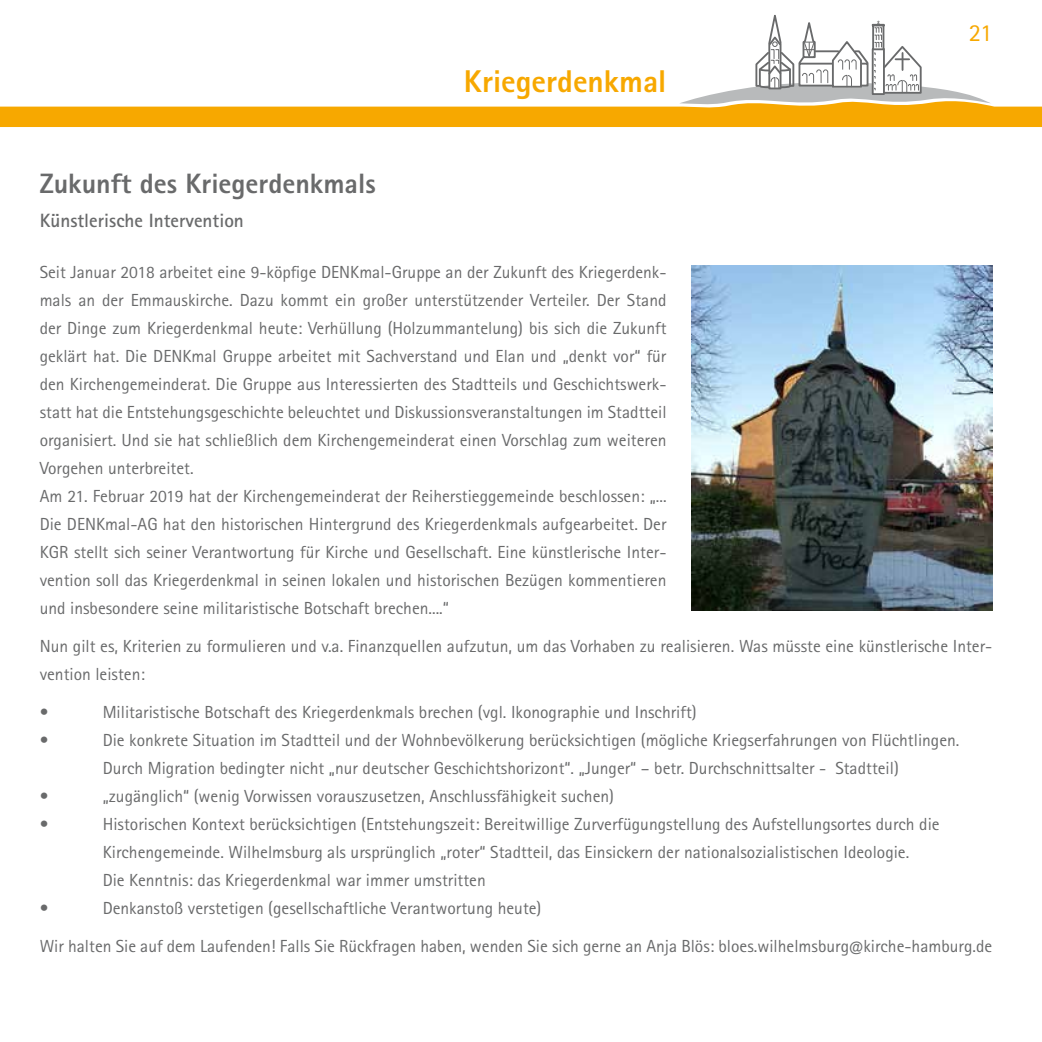
<style>
.page{position:relative;width:1042px;height:1042px;background:#fff}
.page>*{position:absolute;margin:0;border:0;box-sizing:border-box;transform-origin:0 0}
.t1{font:800 31.5px "Rotis Sans Serif Std";color:#f7a800}
.t2{font:800 28px "Rotis Sans Serif Std";color:#696a6b}
.t3{font:24.5px "Rotis Sans Serif Std";color:#f7a800}
.t4{font:700 19.25px "Rotis Sans Serif Std";color:#696a6b}
.t5{font:17.5px/28px "Rotis Sans Serif Std";color:#696a6b}
</style>
<div class="page">
<svg style="left:0;top:15px;width:1042px;height:112px"></svg>
<img style="left:691px;top:265px;width:301px;height:345px">
<h2 class="t2" style="left:40px;top:166px;width:337px">Zukunft des Kriegerdenkmals</h2>
<p class="t4" style="left:40px;top:208px;width:206px">Künstlerische Intervention</p>
<h1 class="t1" style="left:464px;top:61px;width:204px">Kriegerdenkmal</h1>
<h3 class="t3" style="left:969px;top:18px;width:25px">21</h3>
<p class="t5" style="left:40px;top:258px;width:628px">Seit Januar 2018 arbeitet eine 9-köpfige DENKmal-Gruppe an der Zukunft des Kriegerdenk&shy;mals an der Emmauskirche. Dazu kommt ein großer unterstützender Verteiler. Der Stand der Dinge zum Kriegerdenkmal heute: Verhüllung (Holzummantelung) bis sich die Zukunft geklärt hat. Die DENKmal Gruppe arbeitet mit Sachverstand und Elan und „denkt vor“ für den Kirchengemeinderat. Die Gruppe aus Interessierten des Stadtteils und Geschichtswerk&shy;statt hat die Entstehungsgeschichte beleuchtet und Diskussionsveranstaltungen im Stadtteil organisiert. Und sie hat schließlich dem Kirchengemeinderat einen Vorschlag zum weiteren Vorgehen unterbreitet.<br>Am 21. Februar 2019 hat der Kirchengemeinderat der Reiherstieggemeinde beschlossen: „...<br>Die DENKmal-AG hat den historischen Hintergrund des Kriegerdenkmals aufgearbeitet. Der KGR stellt sich seiner Verantwortung für Kirche und Gesellschaft. Eine künstlerische Inter&shy;vention soll das Kriegerdenkmal in seinen lokalen und historischen Bezügen kommentieren und insbesondere seine militaristische Botschaft brechen....“</p>
<p class="t5" style="left:40px;top:632px;width:954px">Nun gilt es, Kriterien zu formulieren und v.a. Finanzquellen aufzutun, um das Vorhaben zu realisieren. Was müsste eine künstlerische Inter&shy;vention leisten:</p>
<p class="t5" style="left:40px;top:698px;width:10px">•</p>
<p class="t5" style="left:103px;top:698px;width:595px">Militaristische Botschaft des Kriegerdenkmals brechen (vgl. Ikonographie und Inschrift)</p>
<p class="t5" style="left:40px;top:726px;width:10px">•</p>
<p class="t5" style="left:103px;top:726px;width:858px">Die konkrete Situation im Stadtteil und der Wohnbevölkerung berücksichtigen (mögliche Kriegserfahrungen von Flüchtlingen.<br>Durch Migration bedingter nicht „nur deutscher Geschichtshorizont“. „Junger“ – betr. Durchschnittsalter - Stadtteil)</p>
<p class="t5" style="left:40px;top:782px;width:10px">•</p>
<p class="t5" style="left:103px;top:782px;width:513px">„zugänglich“ (wenig Vorwissen vorauszusetzen, Anschlussfähigkeit suchen)</p>
<p class="t5" style="left:40px;top:810px;width:10px">•</p>
<p class="t5" style="left:103px;top:810px;width:838px">Historischen Kontext berücksichtigen (Entstehungszeit: Bereitwillige Zurverfügungstellung des Aufstellungsortes durch die<br>Kirchengemeinde. Wilhelmsburg als ursprünglich „roter“ Stadtteil, das Einsickern der nationalsozialistischen Ideologie.<br>Die Kenntnis: das Kriegerdenkmal war immer umstritten</p>
<p class="t5" style="left:40px;top:894px;width:10px">•</p>
<p class="t5" style="left:40px;top:889px;width:954px;line-height:38px;text-indent:63px">Denkanstoß verstetigen (gesellschaftliche Verantwortung heute)<br>Wir halten Sie auf dem Laufenden! Falls Sie Rückfragen haben, wenden Sie sich gerne an Anja Blös: bloes.wilhelmsburg@kirche-hamburg.de</p>
</div>
